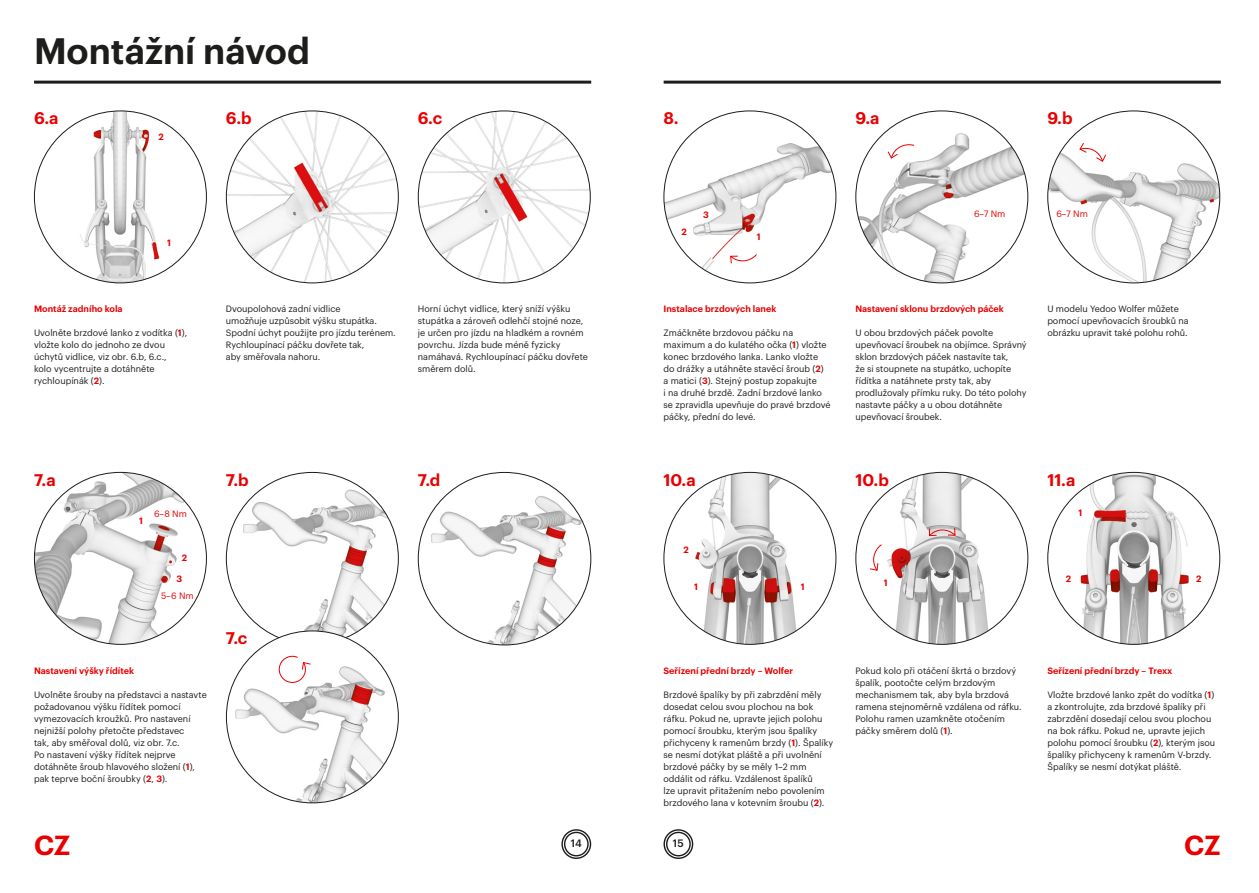
<style>
.page{position:relative;width:1259px;height:893px;background:#fff}
.page>*{position:absolute;margin:0;border:0;box-sizing:border-box;transform-origin:0 0}
.t1{font:600 36px "Graphik";color:#1d1d1b}
.t2{font:600 27px "Graphik";color:#e90000}
.t3{font:600 16.5px "Graphik";color:#e90000}
.t4{font:500 10.5px "Graphik";color:#1d1d1b}
.t5{font:9px/12px "Graphik";color:#1d1d1b}
.t6{font:600 9px "Graphik";color:#e90000}
.t7{font:9px "Graphik";color:#e90000}
.s1{font-weight:600;color:#e90000}
</style>
<div class="page">
<svg style="left:561px;top:829px;width:30px;height:30px"></svg>
<svg style="left:663px;top:829px;width:30px;height:30px"></svg>
<img style="left:34px;top:111px;width:172px;height:172px;border-radius:86px">
<img style="left:226px;top:111px;width:172px;height:172px;border-radius:86px">
<img style="left:34px;top:472px;width:172px;height:172px;border-radius:86px">
<img style="left:228px;top:472px;width:170px;height:171px">
<img style="left:418px;top:111px;width:172px;height:172px;border-radius:86px">
<img style="left:418px;top:472px;width:173px;height:173px;border-radius:86px">
<img style="left:226px;top:631px;width:172px;height:172px;border-radius:86px">
<svg style="left:278px;top:655px;width:33px;height:28px"></svg>
<img style="left:1047px;top:111px;width:172px;height:172px;border-radius:86px">
<img style="left:856px;top:472px;width:172px;height:172px;border-radius:86px">
<img style="left:856px;top:111px;width:172px;height:172px;border-radius:86px">
<img style="left:1047px;top:472px;width:172px;height:172px;border-radius:86px">
<img style="left:664px;top:111px;width:172px;height:172px;border-radius:86px">
<svg style="left:729px;top:253px;width:28px;height:11px"></svg>
<svg style="left:869px;top:544px;width:13px;height:27px"></svg>
<svg style="left:928px;top:527px;width:28px;height:10px"></svg>
<svg style="left:887px;top:143px;width:28px;height:16px"></svg>
<svg style="left:1079px;top:142px;width:27px;height:20px"></svg>
<hr style="left:34px;top:81px;width:557px;height:3px;background:#1d1d1b">
<hr style="left:663px;top:81px;width:557px;height:3px;background:#1d1d1b">
<img style="left:664px;top:472px;width:172px;height:172px;border-radius:86px">
<h1 class="t1" style="left:34px;top:23px;width:277px">Montážní návod</h1>
<h3 class="t3" style="left:226px;top:106px;width:27px">6.b</h3>
<h3 class="t3" style="left:34px;top:106px;width:26px">6.a</h3>
<h3 class="t3" style="left:418px;top:106px;width:26px">6.c</h3>
<p class="t6" style="left:158px;top:130px;width:7px">2</p>
<p class="t6" style="left:167px;top:236px;width:5px">1</p>
<p class="t6" style="left:34px;top:302px;width:90px">Montáž zadního kola</p>
<p class="t5" style="left:34px;top:326px;width:155px">Uvolněte brzdové lanko z vodítka (<span class="s1">1</span>), vložte kolo do jednoho ze dvou úchytů vidlice, viz obr. 6.b, 6.c.,<br>kolo vycentrujte a dotáhněte rychloupínák (<span class="s1">2</span>).</p>
<p class="t5" style="left:226px;top:302px;width:171px">Dvoupolohová zadní vidlice<br>umožňuje uzpůsobit výšku stupátka.<br>Spodní úchyt použijte pro jízdu terénem.<br>Rychloupínací páčku dovřete tak,<br>aby směřovala nahoru.</p>
<p class="t5" style="left:418px;top:302px;width:172px">Horní úchyt vidlice, který sníží výšku stupátka a zároveň odlehčí stojné noze, je určen pro jízdu na hladkém a rovném povrchu. Jízda bude méně fyzicky namáhavá. Rychloupínací páčku dovřete směrem dolů.</p>
<h3 class="t3" style="left:34px;top:467px;width:23px">7.a</h3>
<h3 class="t3" style="left:226px;top:467px;width:24px">7.b</h3>
<h3 class="t3" style="left:418px;top:467px;width:24px">7.d</h3>
<p class="t6" style="left:139px;top:514px;width:5px">1</p>
<p class="t7" style="left:154px;top:507px;width:34px">6–8 Nm</p>
<p class="t6" style="left:182px;top:551px;width:7px">2</p>
<p class="t6" style="left:177px;top:572px;width:7px">3</p>
<p class="t7" style="left:161px;top:589px;width:34px">5–6 Nm</p>
<p class="t6" style="left:34px;top:664px;width:102px">Nastavení výšky řídítek</p>
<p class="t5" style="left:34px;top:688px;width:174px">Uvolněte šrouby na představci a nastavte požadovanou výšku řídítek pomocí vymezovacích kroužků. Pro nastavení nejnižší polohy přetočte představec<br>tak, aby směřoval dolů, viz obr. 7.c.<br>Po nastavení výšky řídítek nejprve dotáhněte šroub hlavového složení (<span class="s1">1</span>), pak teprve boční šroubky (<span class="s1">2</span>, <span class="s1">3</span>).</p>
<h3 class="t3" style="left:226px;top:625px;width:23px">7.c</h3>
<h3 class="t3" style="left:663px;top:106px;width:17px">8.</h3>
<h3 class="t3" style="left:855px;top:106px;width:26px">9.a</h3>
<h3 class="t3" style="left:1047px;top:106px;width:27px">9.b</h3>
<p class="t6" style="left:681px;top:225px;width:7px">2</p>
<p class="t6" style="left:703px;top:207px;width:7px">3</p>
<p class="t7" style="left:974px;top:207px;width:33px">6–7 Nm</p>
<p class="t7" style="left:1056px;top:207px;width:33px">6–7 Nm</p>
<p class="t6" style="left:757px;top:229px;width:5px">1</p>
<p class="t6" style="left:663px;top:302px;width:114px">Instalace brzdových lanek</p>
<p class="t5" style="left:663px;top:326px;width:168px">Zmáčkněte brzdovou páčku na maximum a do kulatého očka (<span class="s1">1</span>) vložte konec brzdového lanka. Lanko vložte do drážky a utáhněte stavěcí šroub (<span class="s1">2</span>) a matici (<span class="s1">3</span>). Stejný postup zopakujte<br>i na druhé brzdě. Zadní brzdové lanko se zpravidla upevňuje do pravé brzdové páčky, přední do levé.</p>
<p class="t6" style="left:855px;top:302px;width:150px">Nastavení sklonu brzdových páček</p>
<p class="t5" style="left:855px;top:326px;width:173px">U obou brzdových páček povolte upevňovací šroubek na objímce. Správný sklon brzdových páček nastavíte tak,<br>že si stoupnete na stupátko, uchopíte řídítka a natáhnete prsty tak, aby prodlužovaly přímku ruky. Do této polohy nastavte páčky a u obou dotáhněte upevňovací šroubek.</p>
<p class="t5" style="left:1047px;top:302px;width:143px">U modelu Yedoo Wolfer můžete pomocí upevňovacích šroubků na obrázku upravit také polohu rohů.</p>
<h3 class="t3" style="left:663px;top:467px;width:34px">10.a</h3>
<h3 class="t3" style="left:855px;top:467px;width:35px">10.b</h3>
<h3 class="t3" style="left:1047px;top:467px;width:30px">11.a</h3>
<p class="t6" style="left:1078px;top:506px;width:5px">1</p>
<p class="t6" style="left:683px;top:542px;width:7px">2</p>
<p class="t6" style="left:694px;top:580px;width:5px">1</p>
<p class="t6" style="left:801px;top:580px;width:5px">1</p>
<p class="t6" style="left:884px;top:576px;width:5px">1</p>
<p class="t6" style="left:1065px;top:572px;width:7px">2</p>
<p class="t6" style="left:1196px;top:572px;width:7px">2</p>
<p class="t6" style="left:663px;top:664px;width:131px">Seřízení přední brzdy – Wolfer</p>
<p class="t5" style="left:663px;top:688px;width:171px">Brzdové špalíky by při zabrzdění měly dosedat celou svou plochou na bok ráfku. Pokud ne, upravte jejich polohu pomocí šroubku, kterým jsou špalíky přichyceny k ramenům brzdy (<span class="s1">1</span>). Špalíky se nesmí dotýkat pláště a při uvolnění brzdové páčky by se měly 1–2 mm oddálit od ráfku. Vzdálenost špalíků<br>lze upravit přitažením nebo povolením brzdového lana v kotevním šroubu (<span class="s1">2</span>).</p>
<p class="t5" style="left:855px;top:664px;width:168px">Pokud kolo při otáčení škrtá o brzdový špalík, pootočte celým brzdovým mechanismem tak, aby byla brzdová ramena stejnoměrně vzdálena od ráfku.<br>Polohu ramen uzamkněte otočením páčky směrem dolů (<span class="s1">1</span>).</p>
<p class="t6" style="left:1047px;top:664px;width:127px">Seřízení přední brzdy – Trexx</p>
<p class="t5" style="left:1047px;top:688px;width:169px">Vložte brzdové lanko zpět do vodítka (<span class="s1">1</span>) a zkontrolujte, zda brzdové špalíky při zabrzdění dosedají celou svou plochou na bok ráfku. Pokud ne, upravte jejich polohu pomocí šroubku (<span class="s1">2</span>), kterým jsou špalíky přichyceny k ramenům V-brzdy.<br>Špalíky se nesmí dotýkat pláště.</p>
<h2 class="t2" style="left:34px;top:825px;width:38px">CZ</h2>
<p class="t4" style="left:571px;top:835px;width:13px">14</p>
<p class="t4" style="left:673px;top:835px;width:12px">15</p>
<h2 class="t2" style="left:1184px;top:824px;width:38px">CZ</h2>
</div>
